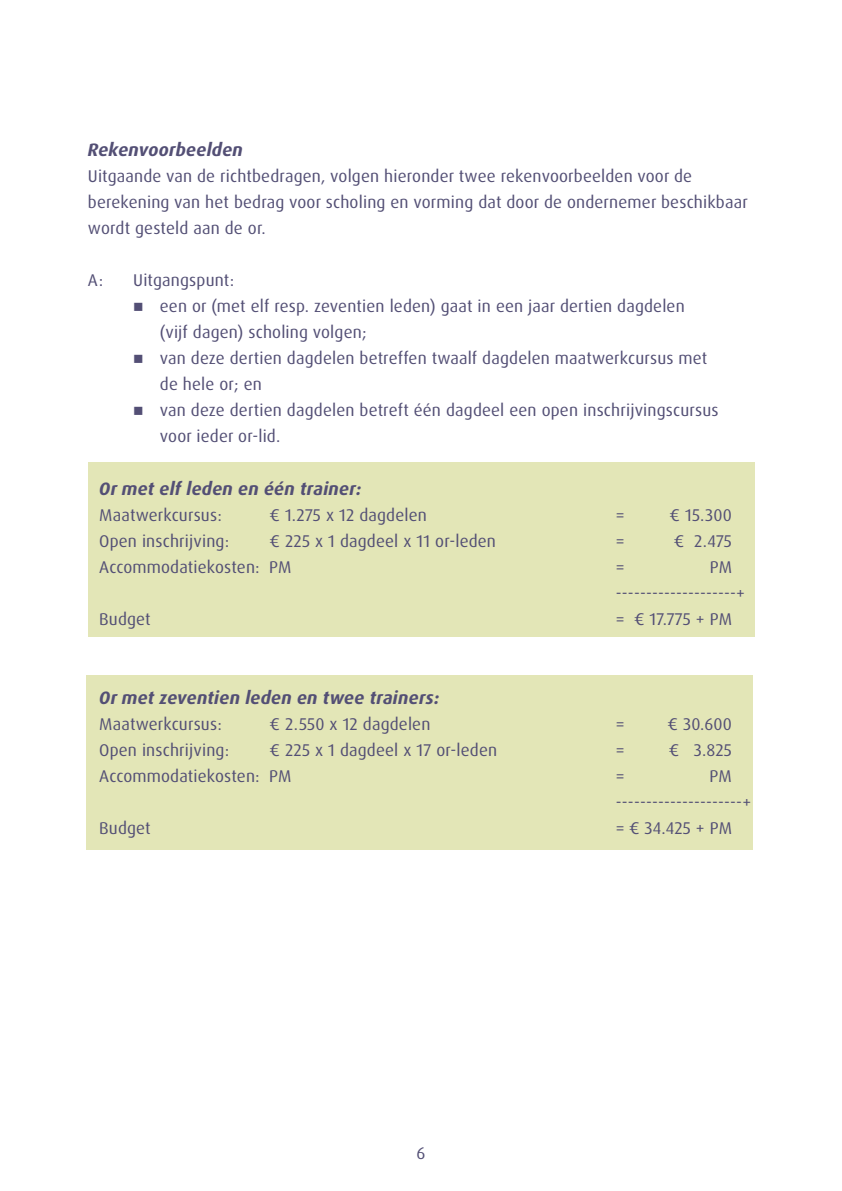
<style>
.page{position:relative;width:842px;height:1191px;background:#fff}
.page>*{position:absolute;margin:0;border:0;box-sizing:border-box;transform-origin:0 0}
._02_-_tussenkopje{font:italic 700 18px "Dax OT";letter-spacing:.01em;color:#534f75}
._01c_-_kadertekst{font:17px/26px "Dax OT";letter-spacing:.01em;color:#534f75}
._01b_-_hoofdtekst___2x_inspring{font:17px/26px "Dax OT";letter-spacing:.01em;color:#534f75}
._01_-_hoofdtekst{font:17px/26px "Dax OT";letter-spacing:.01em;color:#534f75}
</style>
<div class="page">
<div style="left:88px;top:462px;width:666px;height:174px;background:#e3e6b7"></div>
<div style="left:86px;top:675px;width:667px;height:174px;background:#e3e6b7"></div>
<p class="_02_-_tussenkopje" style="left:88px;top:138px;width:157px">Rekenvoorbeelden</p>
<p class="_01_-_hoofdtekst" style="left:88px;top:163px;width:661px">Uitgaande van de richtbedragen, volgen hieronder twee rekenvoorbeelden voor de berekening van het bedrag voor scholing en vorming dat door de ondernemer beschikbaar wordt gesteld aan de or.</p>
<p class="_01_-_hoofdtekst" style="left:88px;top:267px;width:17px">A:</p>
<p class="_01_-_hoofdtekst" style="left:133px;top:267px;width:103px">Uitgangspunt:</p>
<p class="_01b_-_hoofdtekst___2x_inspring" style="left:160px;top:293px;width:526px;text-indent:-27px">■ een or (met elf resp. zeventien leden) gaat in een jaar dertien dagdelen (vijf dagen) scholing volgen;</p>
<p class="_01b_-_hoofdtekst___2x_inspring" style="left:160px;top:345px;width:549px;text-indent:-27px">■ van deze dertien dagdelen betreffen twaalf dagdelen maatwerkcursus met de hele or; en</p>
<p class="_01b_-_hoofdtekst___2x_inspring" style="left:160px;top:397px;width:560px;text-indent:-27px">■ van deze dertien dagdelen betreft één dagdeel een open inschrijvingscursus voor ieder or-lid.</p>
<p class="_02_-_tussenkopje" style="left:99px;top:477px;width:264px">Or met elf leden en één trainer:</p>
<p class="_01c_-_kadertekst" style="left:99px;top:502px;width:124px">Maatwerkcursus:</p>
<p class="_01c_-_kadertekst" style="left:269px;top:502px;width:159px">€ 1.275 x 12 dagdelen</p>
<p class="_01c_-_kadertekst" style="left:616px;top:502px;width:10px">=</p>
<p class="_01c_-_kadertekst" style="left:669px;top:502px;width:64px">€ 15.300</p>
<p class="_01c_-_kadertekst" style="left:99px;top:528px;width:131px">Open inschrijving:</p>
<p class="_01c_-_kadertekst" style="left:269px;top:528px;width:228px">€ 225 x 1 dagdeel x 11 or-leden</p>
<p class="_01c_-_kadertekst" style="left:616px;top:528px;width:10px">=</p>
<p class="_01c_-_kadertekst" style="left:673px;top:528px;width:60px">€ 2.475</p>
<p class="_01c_-_kadertekst" style="left:99px;top:554px;width:194px">Accommodatiekosten: PM</p>
<p class="_01c_-_kadertekst" style="left:616px;top:554px;width:10px">=</p>
<p class="_01c_-_kadertekst" style="left:710px;top:554px;width:24px">PM</p>
<p class="_01c_-_kadertekst" style="left:616px;top:580px;width:131px">--------------------+</p>
<p class="_01c_-_kadertekst" style="left:99px;top:606px;width:53px">Budget</p>
<p class="_01c_-_kadertekst" style="left:616px;top:606px;width:118px">= € 17.775 + PM</p>
<p class="_02_-_tussenkopje" style="left:99px;top:686px;width:342px">Or met zeventien leden en twee trainers:</p>
<p class="_01c_-_kadertekst" style="left:99px;top:711px;width:124px">Maatwerkcursus:</p>
<p class="_01c_-_kadertekst" style="left:269px;top:711px;width:163px">€ 2.550 x 12 dagdelen</p>
<p class="_01c_-_kadertekst" style="left:616px;top:711px;width:10px">=</p>
<p class="_01c_-_kadertekst" style="left:667px;top:711px;width:66px">€ 30.600</p>
<p class="_01c_-_kadertekst" style="left:99px;top:737px;width:131px">Open inschrijving:</p>
<p class="_01c_-_kadertekst" style="left:269px;top:737px;width:229px">€ 225 x 1 dagdeel x 17 or-leden</p>
<p class="_01c_-_kadertekst" style="left:616px;top:737px;width:10px">=</p>
<p class="_01c_-_kadertekst" style="left:668px;top:737px;width:65px">€ 3.825</p>
<p class="_01c_-_kadertekst" style="left:99px;top:763px;width:194px">Accommodatiekosten: PM</p>
<p class="_01c_-_kadertekst" style="left:616px;top:763px;width:10px">=</p>
<p class="_01c_-_kadertekst" style="left:616px;top:763px;width:137px;text-indent:94px">PM ---------------------+</p>
<p class="_01c_-_kadertekst" style="left:99px;top:815px;width:53px">Budget</p>
<p class="_01c_-_kadertekst" style="left:616px;top:815px;width:118px">= € 34.425 + PM</p>
<p class="_01_-_hoofdtekst" style="left:416px;top:1140px;width:10px">6</p>
</div>
